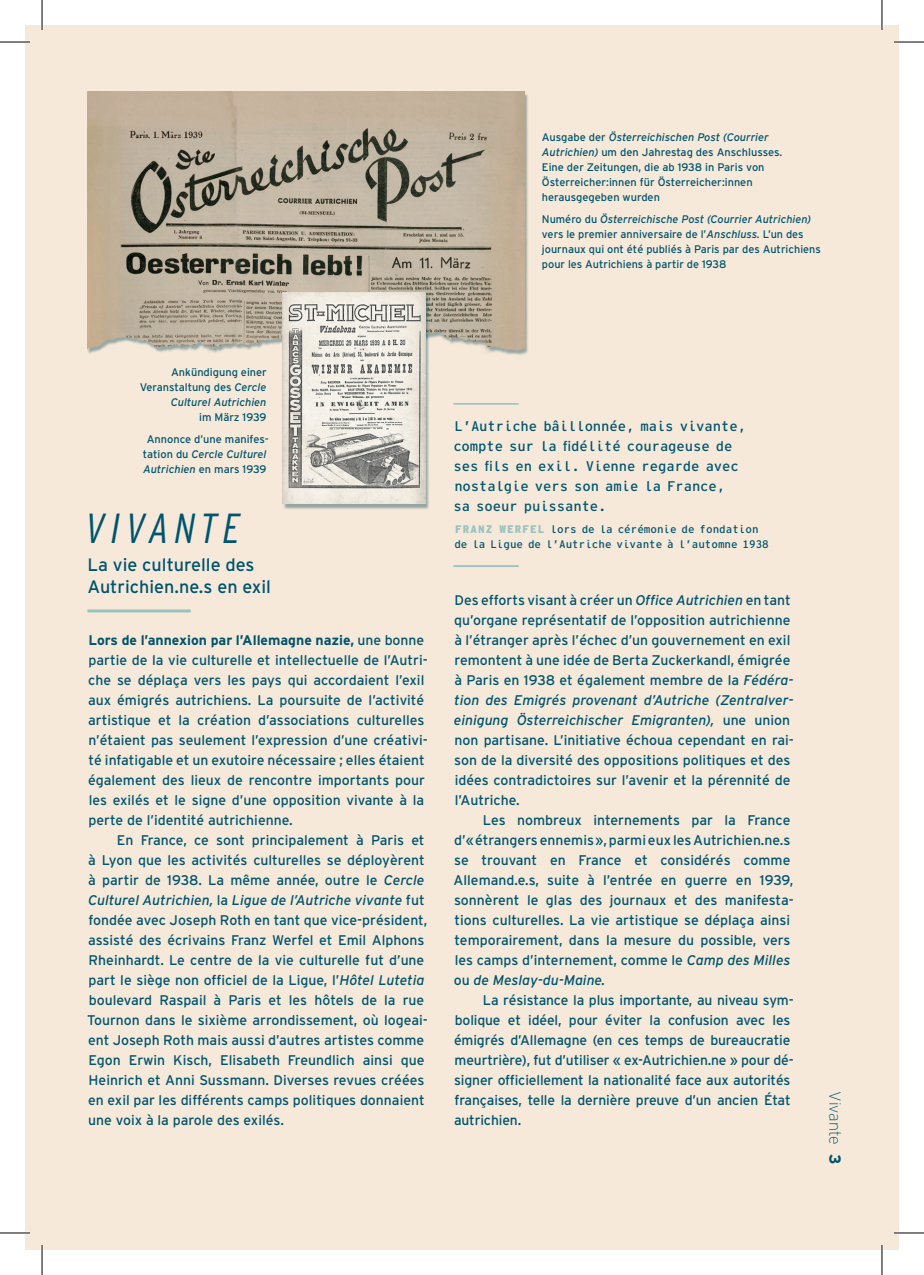
<style>
.page{position:relative;width:924px;height:1275px;background:#fff}
.page>*{position:absolute;margin:0;border:0;box-sizing:border-box;transform-origin:0 0}
.t1{font:italic 300 42px "Interstate Condensed";letter-spacing:.14em;color:#00546d}
.t2{font:18px/22px "Interstate";color:#00546d}
.t3{font:200 16px "Interstate";letter-spacing:-.01em;color:#00546d}
.t4{font:14px/20px "Interstate";color:#00546d}
.t5{font:14px/20px "Interstate Mono";letter-spacing:-.01em;color:#00546d}
.t6{font:11px/15px "Interstate";color:#00546d}
.t7{font:11px/15px "Interstate Mono";letter-spacing:-.005em;color:#00546d}
.t8{font:italic 11px/15px "Interstate";color:#00546d}
.s1{font-style:italic}
.s2{font-style:normal}
.s3{font-weight:700}
.s4{font-weight:900;color:#9ac3bf}
</style>
<div class="page">
<div style="left:25px;top:25px;width:873px;height:1225px;background:#f6e9d9"></div>
<img style="left:87px;top:92px;width:437px;height:275px">
<hr style="left:453px;top:403px;width:65px;height:2px;background:#9ac3bf">
<hr style="left:453px;top:565px;width:65px;height:2px;background:#9ac3bf">
<hr style="left:87px;top:609px;width:104px;height:3px;background:#9ac3bf">
<div style="left:283px;top:295px;width:146px;height:215px;background:#004054;opacity:.4"></div>
<img style="left:283px;top:293px;width:142px;height:211px">
<hr style="left:0;top:41px;width:30px;height:2px;background:#fff">
<hr style="left:893px;top:41px;width:30px;height:2px;background:#fff">
<hr style="left:0;top:1231px;width:30px;height:3px;background:#fff">
<hr style="left:893px;top:1231px;width:30px;height:3px;background:#fff">
<hr style="left:41px;top:0;width:2px;height:30px;background:#fff">
<hr style="left:41px;top:1245px;width:2px;height:30px;background:#fff">
<hr style="left:880px;top:0;width:2px;height:30px;background:#fff">
<hr style="left:880px;top:1245px;width:2px;height:30px;background:#fff">
<hr style="left:0;top:42px;width:30px;height:1px;background:#000">
<hr style="left:893px;top:42px;width:30px;height:1px;background:#000">
<hr style="left:0;top:1232px;width:30px;height:1px;background:#000">
<hr style="left:893px;top:1232px;width:30px;height:1px;background:#000">
<hr style="left:42px;top:0;width:1px;height:30px;background:#000">
<hr style="left:42px;top:1245px;width:1px;height:30px;background:#000">
<hr style="left:881px;top:0;width:1px;height:30px;background:#000">
<hr style="left:881px;top:1245px;width:1px;height:30px;background:#000">
<p class="t6" style="left:541px;top:130px;width:242px">Ausgabe der <span class="s1">Österreichischen Post (Courrier Autrichien)</span> um den Jahrestag des Anschlusses.<br>Eine der Zeitungen, die ab 1938 in Paris von Österreicher:innen für Österreicher:innen herausgegeben wurden</p>
<p class="t6" style="left:541px;top:212px;width:280px">Numéro du <span class="s1">Österreichische Post (Courrier Autrichien) </span>vers le premier anniversaire de l’<span class="s1">Anschluss.</span> L’un des journaux qui ont été publiés à Paris par des Autrichiens pour les Autrichiens à partir de 1938</p>
<p class="t6" style="left:140px;top:364px;width:129px;text-align:right">Ankündigung einer<br>Veranstaltung des <span class="s1">Cercle<br>Culturel Autrichien</span></p>
<p class="t6" style="left:147px;top:406px;width:123px;line-height:21.8px;text-align:right">im März 1939<br>Annonce d’une manifes-</p>
<p class="t8" style="left:143px;top:446px;width:125px"><span class="s2">tation du</span> Cercle Culturel<br>Autrichien <span class="s2">en mars 1939</span></p>
<h1 class="t1" style="left:86px;top:505px;width:155px">VIVANTE</h1>
<p class="t2" style="left:87px;top:553px;width:185px">La vie culturelle des<br>Autrichien.ne.s en exil</p>
<p class="t4" style="left:88px;top:629px;width:341px"><span class="s3">Lors de l’annexion par l’Allemagne nazie,</span> une bonne partie de la vie culturelle et intellectuelle de l’Autri&shy;che se déplaça vers les pays qui accordaient l’exil aux émigrés autrichiens. La poursuite de l’activité artistique et la création d’associations culturelles n’étaient pas seulement l’expression d’une créativi&shy;té infatigable et un exutoire nécessaire ; elles étaient également des lieux de rencontre importants pour les exilés et le signe d’une opposition vivante à la perte de l’identité autrichienne.</p>
<p class="t4" style="left:87px;top:829px;width:342px;text-indent:30px">En France, ce sont principalement à Paris et à Lyon que les activités culturelles se déployèrent à partir de 1938. La même année, outre le <span class="s1">Cercle Culturel Autrichien,</span> la <span class="s1">Ligue de l’Autriche vivante</span> fut fondée avec Joseph Roth en tant que vice-président, assisté des écrivains Franz Werfel et Emil Alphons Rheinhardt. Le centre de la vie culturelle fut d’une part le siège non officiel de la Ligue, l’<span class="s1">Hôtel Lutetia </span>boulevard Raspail à Paris et les hôtels de la rue Tournon dans le sixième arrondissement, où logeai&shy;ent Joseph Roth mais aussi d’autres artistes comme Egon Erwin Kisch, Elisabeth Freundlich ainsi que Heinrich et Anni Sussmann. Diverses revues créées en exil par les différents camps politiques donnaient une voix à la parole des exilés.</p>
<p class="t5" style="left:453px;top:415px;width:294px">L’Autriche bâillonnée, mais vivante, compte sur la fidélité courageuse de ses fils en exil. Vienne regarde avec nostalgie vers son amie la France,<br>sa soeur puissante.</p>
<p class="t7" style="left:454px;top:522px;width:316px"><span class="s4">FRANZ WERFEL</span> lors de la cérémonie de fondation de la Ligue de l’Autriche vivante à l’automne 1938</p>
<p class="t4" style="left:453px;top:589px;width:341px">Des efforts visant à créer un <span class="s1">Office Autrichien</span> en tant qu’organe représentatif de l’opposition autrichienne à l’étranger après l’échec d’un gouvernement en exil remontent à une idée de Berta Zuckerkandl, émigrée à Paris en 1938 et également membre de la <span class="s1">Fédéra&shy;tion des Emigrés provenant d’Autriche (Zentralver&shy;einigung Österreichischer Emigranten),</span> une union non partisane. L’initiative échoua cependant en rai&shy;son de la diversité des oppositions politiques et des idées contradictoires sur l’avenir et la pérennité de l’Autriche.</p>
<p class="t4" style="left:453px;top:809px;width:341px;text-indent:29px">Les nombreux internements par la France d’«étrangers ennemis», parmi eux les Autrichien.ne.s se trouvant en France et considérés comme Allemand.e.s, suite à l’entrée en guerre en 1939, sonnèrent le glas des journaux et des manifesta&shy;tions culturelles. La vie artistique se déplaça ainsi temporairement, dans la mesure du possible, vers les camps d’internement, comme le <span class="s1">Camp des Milles </span>ou <span class="s1">de Meslay-du-Maine.</span></p>
<p class="t4" style="left:454px;top:989px;width:341px;text-indent:29px">La résistance la plus importante, au niveau sym&shy;bolique et idéel, pour éviter la confusion avec les émigrés d’Allemagne (en ces temps de bureaucratie meurtrière), fut d’utiliser « ex-Autrichien.ne » pour dé&shy;signer officiellement la nationalité face aux autorités françaises, telle la dernière preuve d’un ancien État autrichien.</p>
<p class="t3" style="left:843px;top:1091px;width:75px;rotate:90deg">Vivante <span class="s3">3</span></p>
</div>
